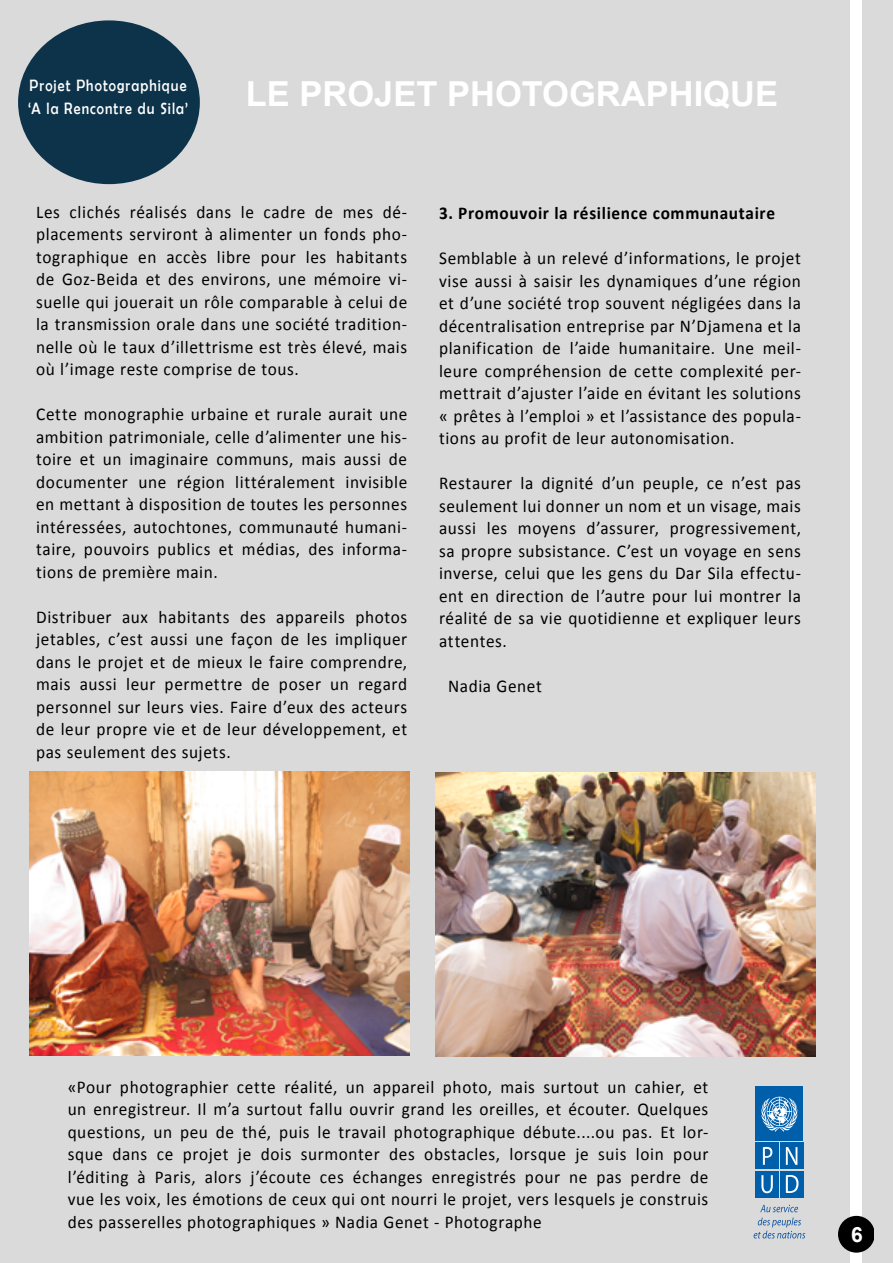
<style>
.page{position:relative;width:893px;height:1263px;background:#dadada}
.page>*{position:absolute;margin:0;border:0;box-sizing:border-box;transform-origin:0 0}
.t1{font:700 34.5px "Arial";color:#fff}
.t2{font:700 21px "Arial";color:#fff}
.t3{font:18px/22.5px "Calibri";letter-spacing:.035em;color:#000;text-align:justify;scale:.96 1}
.t4{font:700 18px "Calibri";letter-spacing:.035em;color:#000;scale:.96 1}
.t5{font:16.5px/23.1px "Berlin Sans FB";letter-spacing:.075em;color:#fff;scale:.85 1}
</style>
<div class="page">
<div style="left:850px;top:0;width:12px;height:1263px;background:#fff"></div>
<div style="left:838px;top:1216px;width:37px;height:36px;background:#000;border-radius:50%"></div>
<img style="left:30px;top:771px;width:379px;height:285px">
<div style="left:756px;top:1143px;width:23px;height:26px;background:#005faa"></div>
<div style="left:780px;top:1143px;width:23px;height:26px;background:#005faa"></div>
<div style="left:756px;top:1086px;width:47px;height:55px;background:#005faa"></div>
<svg style="left:761px;top:1097px;width:37px;height:35px"></svg>
<svg style="left:753px;top:1147px;width:52px;height:91px"></svg>
<img style="left:435px;top:772px;width:380px;height:285px">
<div style="left:18px;top:20px;width:182px;height:164px;background:#0d334a;border-radius:50%"></div>
<p class="t5" style="left:28px;top:74px;width:190px">Projet Photographique ‘A la Rencontre du Sila’</p>
<h1 class="t1" style="left:246px;top:69px;width:534px">LE PROJET PHOTOGRAPHIQUE</h1>
<p class="t3" style="left:36px;top:200px;width:388px">Les clichés réalisés dans le cadre de mes dé&shy;placements serviront à alimenter un fonds pho&shy;tographique en accès libre pour les habitants de Goz-Beida et des environs, une mémoire vi&shy;suelle qui jouerait un rôle comparable à celui de la transmission orale dans une société tradition&shy;nelle où le taux d’illettrisme est très élevé, mais où l’image reste comprise de tous.</p>
<p class="t3" style="left:36px;top:402px;width:388px">Cette monographie urbaine et rurale aurait une ambition patrimoniale, celle d’alimenter une his&shy;toire et un imaginaire communs, mais aussi de documenter une région littéralement invisible en mettant à disposition de toutes les personnes intéressées, autochtones, communauté humani&shy;taire, pouvoirs publics et médias, des informa&shy;tions de première main.</p>
<p class="t3" style="left:36px;top:605px;width:388px">Distribuer aux habitants des appareils photos jetables, c’est aussi une façon de les impliquer dans le projet et de mieux le faire comprendre, mais aussi leur permettre de poser un regard personnel sur leurs vies. Faire d’eux des acteurs de leur propre vie et de leur développement, et pas seulement des sujets.</p>
<p class="t4" style="left:439px;top:200px;width:352px">3. Promouvoir la résilience communautaire</p>
<p class="t3" style="left:439px;top:246px;width:379px">Semblable à un relevé d’informations, le projet vise aussi à saisir les dynamiques d’une région et d’une société trop souvent négligées dans la décentralisation entreprise par N’Djamena et la planification de l’aide humanitaire. Une meil&shy;leure compréhension de cette complexité per&shy;mettrait d’ajuster l’aide en évitant les solutions « prêtes à l’emploi » et l’assistance des popula&shy;tions au profit de leur autonomisation.</p>
<p class="t3" style="left:439px;top:471px;width:379px">Restaurer la dignité d’un peuple, ce n’est pas seulement lui donner un nom et un visage, mais aussi les moyens d’assurer, progressivement, sa propre subsistance. C’est un voyage en sens inverse, celui que les gens du Dar Sila effectu&shy;ent en direction de l’autre pour lui montrer la réalité de sa vie quotidienne et expliquer leurs attentes.</p>
<p class="t3" style="left:448px;top:674px;width:99px">Nadia Genet</p>
<p class="t3" style="left:68px;top:1075px;width:669px">«Pour photographier cette réalité, un appareil photo, mais surtout un cahier, et un enregistreur. Il m’a surtout fallu ouvrir grand les oreilles, et écouter. Quelques questions, un peu de thé, puis le travail photographique débute....ou pas. Et lor&shy;sque dans ce projet je dois surmonter des obstacles, lorsque je suis loin pour l’éditing à Paris, alors j’écoute ces échanges enregistrés pour ne pas perdre de vue les voix, les émotions de ceux qui ont nourri le projet, vers lesquels je construis des passerelles photographiques » Nadia Genet - Photographe</p>
<p class="t2" style="left:851px;top:1220px;width:13px">6</p>
</div>
